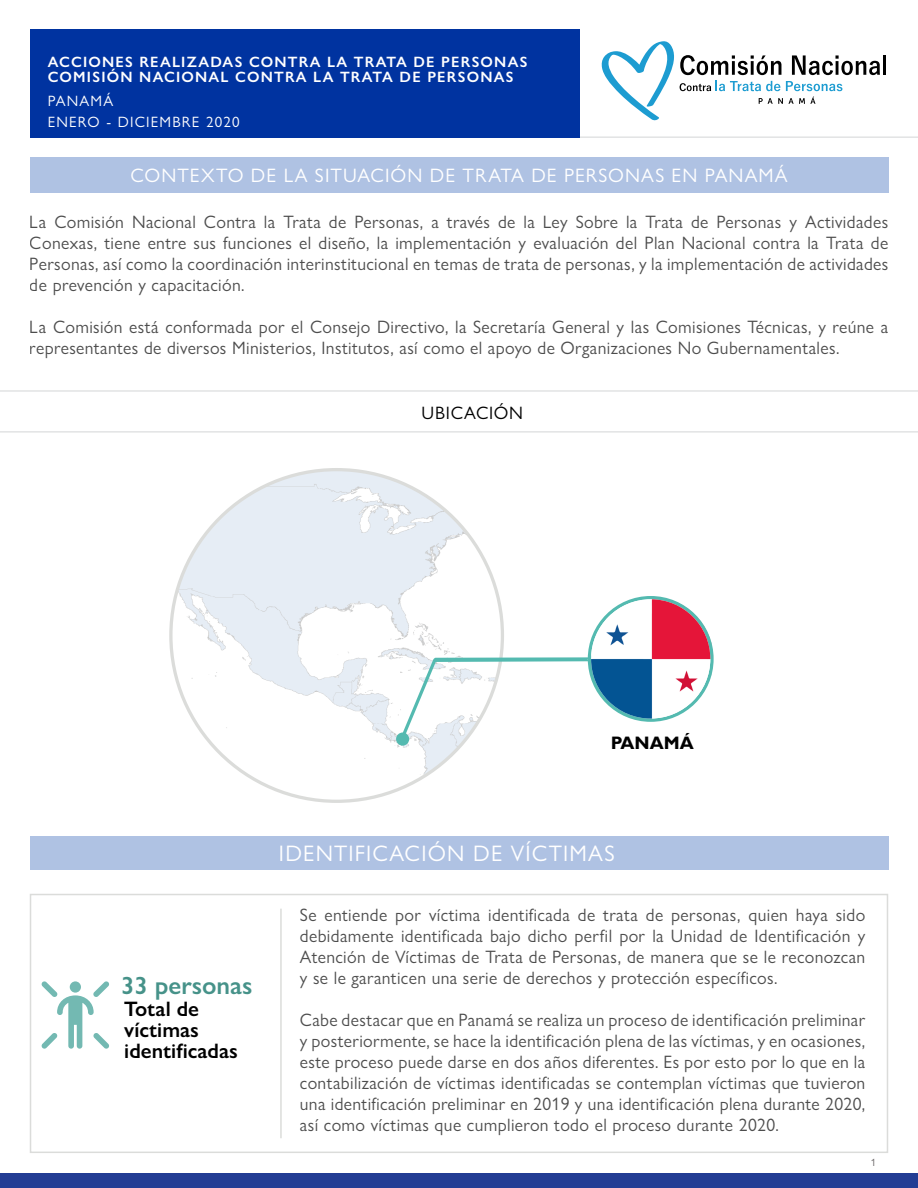
<style>
.page{position:relative;width:918px;height:1188px;background:#fff}
.page>*{position:absolute;margin:0;border:0;box-sizing:border-box;transform-origin:0 0}
.t1{font:600 24.9px "Gill Sans Nova";color:#469289}
.t2{font:22.5px "Gill Sans Nova";letter-spacing:.05em;color:#fff}
.t3{font:22.5px "Gill Sans Nova";letter-spacing:.005em;color:#fff}
.t4{font:600 21px/21px "Gill Sans Nova";color:#000}
.t5{font:19.5px "Gill Sans Nova";letter-spacing:.055em;color:#fff}
.t6{font:18px/21px "Gill Sans Nova";letter-spacing:.02em;color:#000;text-align:justify}
.t7{font:18px "Gill Sans Nova";letter-spacing:.04em;color:#000101}
.t8{font:700 18px "Gill Sans";color:#000}
.t9{font:600 15px/15px "Gill Sans Nova";letter-spacing:.08em;color:#fff}
.t10{font:15px "Gill Sans Nova";letter-spacing:.08em;color:#fff}
.t11{font:10.5px "Gill Sans Nova";color:#6a6667}
</style>
<div class="page">
<hr style="left:399px;top:136px;width:519px;height:2px;background:#e2e3e4">
<div style="left:30px;top:30px;width:549px;height:108px;background:#0033a0"></div>
<div style="left:0;top:1173px;width:918px;height:15px;background:#233d94"></div>
<svg style="left:601px;top:41px;width:73px;height:80px"></svg>
<svg style="left:680px;top:81px;width:100px;height:10px"></svg>
<svg style="left:786px;top:81px;width:56px;height:10px"></svg>
<svg style="left:759px;top:97px;width:57px;height:7px"></svg>
<svg style="left:680px;top:55px;width:101px;height:20px"></svg>
<svg style="left:792px;top:55px;width:88px;height:20px"></svg>
<hr style="left:883px;top:55px;width:3px;height:20px;background:#000">
<div style="left:30px;top:836px;width:858px;height:34px;background:#afc2e3"></div>
<div style="left:30px;top:157px;width:858px;height:36px;background:#afc2e3"></div>
<svg style="left:41px;top:981px;width:68px;height:68px"></svg>
<div style="left:70px;top:981px;width:11px;height:12px;background:#73b9b2;border-radius:50%"></div>
<div style="left:30px;top:894px;width:858px;height:259px;border:2px solid #dbdcda"></div>
<hr style="left:280px;top:909px;width:2px;height:229px;background:#dbdcda">
<svg style="left:169px;top:468px;width:330px;height:335px"></svg>
<svg style="left:400px;top:596px;width:314px;height:146px"></svg>
<div style="left:396px;top:733px;width:13px;height:13px;background:#54bab0;border-radius:50%"></div>
<img style="left:591px;top:598px;width:121px;height:121px">
<hr style="left:0;top:390px;width:918px;height:2px;background:#e2e3e4">
<hr style="left:0;top:431px;width:918px;height:2px;background:#e2e3e4">
<p class="t9" style="left:48px;top:55px;width:481px">ACCIONES REALIZADAS CONTRA LA TRATA DE PERSONAS<br>COMISIÓN NACIONAL CONTRA LA TRATA DE PERSONAS</p>
<p class="t10" style="left:48px;top:112px;width:193px">ENERO - DICIEMBRE 2020</p>
<p class="t10" style="left:48px;top:91px;width:67px">PANAMÁ</p>
<p class="t5" style="left:130px;top:164px;width:659px">CONTEXTO DE LA SITUACIÓN DE TRATA DE PERSONAS EN PANAMÁ</p>
<p class="t6" style="left:30px;top:211px;width:860px">La Comisión Nacional Contra la Trata de Personas, a través de la Ley Sobre la Trata de Personas y Actividades Conexas, tiene entre sus funciones el diseño, la implementación y evaluación del Plan Nacional contra la Trata de Personas, así como la coordinación interinstitucional en temas de trata de personas, y la implementación de actividades de prevención y capacitación.</p>
<p class="t6" style="left:30px;top:316px;width:860px">La Comisión está conformada por el Consejo Directivo, la Secretaría General y las Comisiones Técnicas, y reúne a representantes de diversos Ministerios, Institutos, así como el apoyo de Organizaciones No Gubernamentales.</p>
<p class="t7" style="left:422px;top:402px;width:103px">UBICACIÓN</p>
<p class="t8" style="left:611px;top:732px;width:85px">PANAMÁ</p>
<h1 class="t1" style="left:121px;top:970px;width:133px">33 personas</h1>
<p class="t4" style="left:124px;top:999px;width:115px">Total de víctimas identificadas</p>
<p class="t2" style="left:279px;top:840px;width:337px">IDENTIFICACIÓN DE VÍCTIMAS</p>
<p class="t3" style="left:383px;top:840px;width:154px">BACKGROUND</p>
<p class="t6" style="left:300px;top:904px;width:567px">Se entiende por víctima identificada de trata de personas, quien haya sido debidamente identificada bajo dicho perfil por la Unidad de Identificación y Atención de Víctimas de Trata de Personas, de manera que se le reconozcan y se le garanticen una serie de derechos y protección específicos.</p>
<p class="t6" style="left:300px;top:1009px;width:567px">Cabe destacar que en Panamá se realiza un proceso de identificación preliminar y posteriormente, se hace la identificación plena de las víctimas, y en ocasiones, este proceso puede darse en dos años diferentes. Es por esto por lo que en la contabilización de víctimas identificadas se contemplan víctimas que tuvieron una identificación preliminar en 2019 y una identificación plena durante 2020, así como víctimas que cumplieron todo el proceso durante 2020.</p>
<p class="t11" style="left:871px;top:1156px;width:7px">1</p>
</div>
